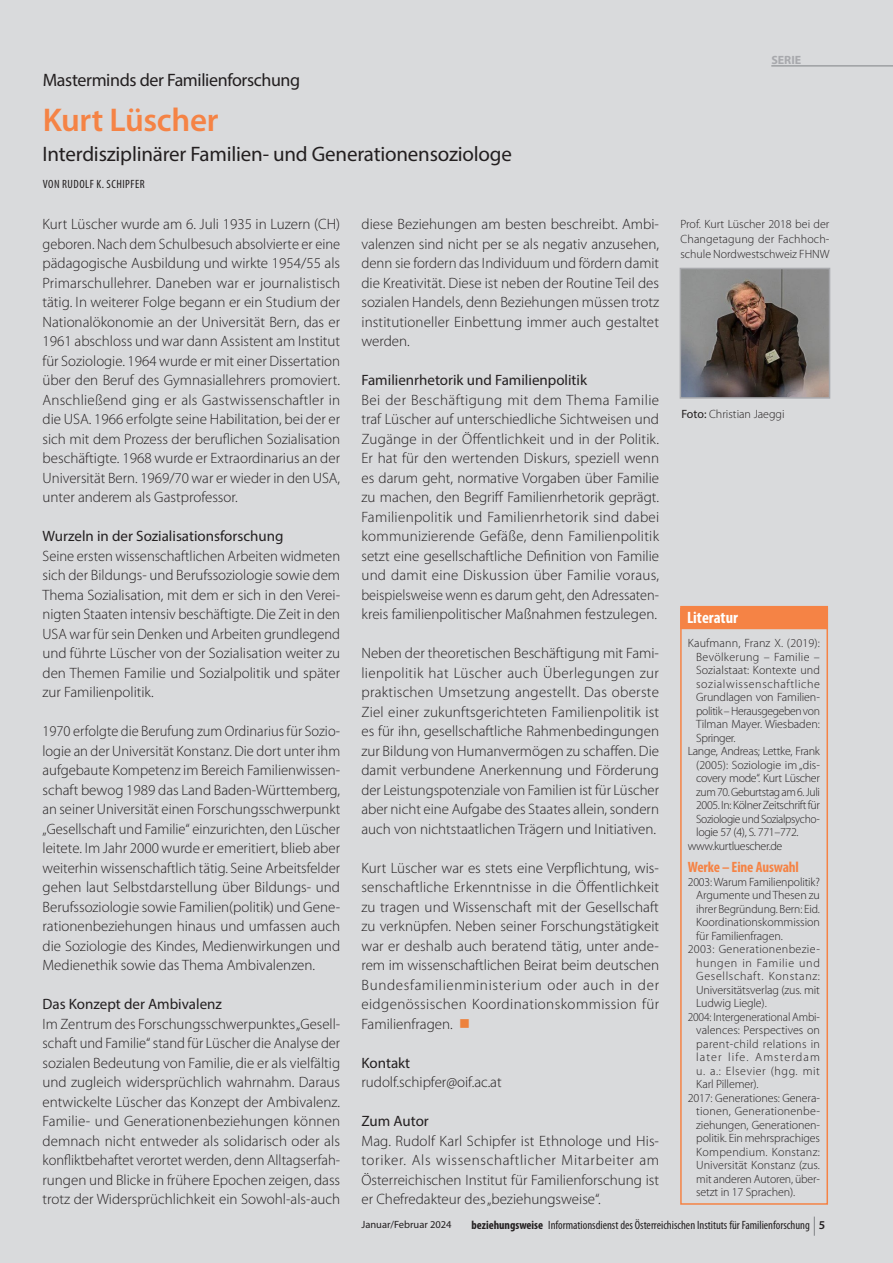
<style>
.page{position:relative;width:893px;height:1263px;background:#d9dadc}
.page>*{position:absolute;margin:0;border:0;box-sizing:border-box;transform-origin:0 0}
.Überschrift_orange{font:600 33px "Myriad Pro";letter-spacing:-.01em;color:#f58345}
.Überschrift_orange-2{font:21px "Myriad Pro";letter-spacing:-.01em;color:#231f20}
.Überschrift_orange-3{font:18px "Myriad Pro";letter-spacing:-.02em;color:#231f20}
.t1{font:700 condensed 16.5px "Myriad Pro";color:#fff}
.Infotext{font:300 15px/19.5px "Myriad Pro";color:#231f20;text-align:justify}
.Infotext-2{font:300 15px/19.5px "Myriad Pro";color:#231f20;text-align:justify;scale:.96 1}
.Infotext-3{font:15px "Myriad Pro";color:#231f20}
.Literatur{font:700 condensed 15px "Myriad Pro";letter-spacing:-.01em;color:#f58345}
.Literatur-2{font:300 12px/13.5px "Myriad Pro";letter-spacing:-.01em;color:#231f20;text-align:justify}
.Literatur-3{font:300 12px/13.5px "Myriad Pro";letter-spacing:-.01em;color:#231f20;text-align:justify;scale:.95 1}
.Infotext-4{font:300 12px/15px "Myriad Pro";color:#231f20;text-align:justify}
.Überschrift_orange-4{font:condensed 12px "Myriad Pro";color:#231f20}
.Überschrift_orange-5{font:condensed 12px "Myriad Pro";letter-spacing:.04em;color:#231f20}
.Literatur-4{font:300 12px "Myriad Pro";letter-spacing:-.03em;color:#231f20}
.t2{font:700 12px "Myriad Pro";color:#a8a9ad}
.t3{font:10.5px "Myriad Pro";color:#231f20}
.s1{color:#ed813c}
.s2{font-weight:400}
.s3{font-weight:700}
.s4{font-weight:600;font-stretch:normal}
</style>
<div class="page">
<img style="left:683px;top:271px;width:144px;height:125px">
<div style="left:680px;top:268px;width:150px;height:131px;border:2px solid #a8a9ad"></div>
<div style="left:680px;top:608px;width:148px;height:597px;border:2px solid #f58345"></div>
<div style="left:680px;top:606px;width:148px;height:23px;background:#f58345"></div>
<hr style="left:771px;top:66px;width:122px;height:1px;background:#808285">
<svg style="left:814px;top:1216px;width:1px;height:20px"></svg>
<p class="Überschrift_orange-3" style="left:43px;top:69px;width:259px">Masterminds der Familienforschung</p>
<p class="Überschrift_orange" style="left:43px;top:99px;width:177px">Kurt Lüscher</p>
<p class="Überschrift_orange-2" style="left:43px;top:141px;width:471px">Interdisziplinärer Familien- und Generationensoziologe</p>
<p class="Überschrift_orange-5" style="left:43px;top:177px;width:104px">VON RUDOLF K. SCHIPFER</p>
<p class="Infotext" style="left:43px;top:215px;width:299px">Kurt Lüscher wurde am 6. Juli 1935 in Luzern (CH) geboren. Nach dem Schulbesuch absolvierte er eine pädagogische Ausbildung und wirkte 1954/55 als Primarschullehrer. Daneben war er journalistisch tätig. In weiterer Folge begann er ein Studium der Nationalökonomie an der Universität Bern, das er 1961 abschloss und war dann Assistent am Institut für Soziologie. 1964 wurde er mit einer Dissertation über den Beruf des Gymnasiallehrers promoviert.<br>Anschließend ging er als Gastwissenschaftler in die USA. 1966 erfolgte seine Habilitation, bei der er sich mit dem Prozess der beruflichen Sozialisation beschäftigte. 1968 wurde er Extraordinarius an der Universität Bern. 1969/70 war er wieder in den USA, unter anderem als Gastprofessor.</p>
<p class="Infotext-3" style="left:43px;top:527px;width:242px">Wurzeln in der Sozialisationsforschung</p>
<p class="Infotext" style="left:43px;top:546px;width:299px">Seine ersten wissenschaftlichen Arbeiten widmeten sich der Bildungs- und Berufssoziologie sowie dem Thema Sozialisation, mit dem er sich in den Verei&shy;nigten Staaten intensiv beschäftigte. Die Zeit in den USA war für sein Denken und Arbeiten grundlegend und führte Lüscher von der Sozialisation weiter zu den Themen Familie und Sozialpolitik und später zur Familienpolitik.</p>
<p class="Infotext-2" style="left:43px;top:722px;width:312px">1970 erfolgte die Berufung zum Ordinarius für Sozio&shy;logie an der Universität Konstanz. Die dort unter ihm aufgebaute Kompetenz im Bereich Familienwissen&shy;schaft bewog 1989 das Land Baden-Württemberg, an seiner Universität einen Forschungsschwerpunkt „Gesellschaft und Familie“ einzurichten, den Lüscher leitete. Im Jahr 2000 wurde er emeritiert, blieb aber weiterhin wissenschaftlich tätig. Seine Arbeitsfelder gehen laut Selbstdarstellung über Bildungs- und Berufssoziologie sowie Familien(politik) und Gene&shy;rationenbeziehungen hinaus und umfassen auch die Soziologie des Kindes, Medienwirkungen und Medienethik sowie das Thema Ambivalenzen.</p>
<p class="Infotext-3" style="left:43px;top:995px;width:181px">Das Konzept der Ambivalenz</p>
<p class="Infotext" style="left:43px;top:1014px;width:299px">Im Zentrum des Forschungsschwerpunktes „Gesell&shy;schaft und Familie“ stand für Lüscher die Analyse der sozialen Bedeutung von Familie, die er als vielfältig und zugleich widersprüchlich wahrnahm. Daraus entwickelte Lüscher das Konzept der Ambivalenz.<br>Familie- und Generationenbeziehungen können demnach nicht entweder als solidarisch oder als konfliktbehaftet verortet werden, denn Alltagserfah&shy;rungen und Blicke in frühere Epochen zeigen, dass trotz der Widersprüchlichkeit ein Sowohl-als-auch</p>
<p class="Infotext" style="left:361px;top:215px;width:299px">diese Beziehungen am besten beschreibt. Ambi&shy;valenzen sind nicht per se als negativ anzusehen, denn sie fordern das Individuum und fördern damit die Kreativität. Diese ist neben der Routine Teil des sozialen Handels, denn Beziehungen müssen trotz institutioneller Einbettung immer auch gestaltet werden.</p>
<p class="Infotext-3" style="left:361px;top:371px;width:227px">Familienrhetorik und Familienpolitik</p>
<p class="Infotext" style="left:361px;top:390px;width:299px">Bei der Beschäftigung mit dem Thema Familie traf Lüscher auf unterschiedliche Sichtweisen und Zugänge in der Öffentlichkeit und in der Politik.<br>Er hat für den wertenden Diskurs, speziell wenn es darum geht, normative Vorgaben über Familie zu machen, den Begriff Familienrhetorik geprägt.<br>Familienpolitik und Familienrhetorik sind dabei kommunizierende Gefäße, denn Familienpolitik setzt eine gesellschaftliche Definition von Familie und damit eine Diskussion über Familie voraus, beispielsweise wenn es darum geht, den Adressaten&shy;kreis familienpolitischer Maßnahmen festzulegen.</p>
<p class="Infotext" style="left:361px;top:644px;width:299px">Neben der theoretischen Beschäftigung mit Fami&shy;lienpolitik hat Lüscher auch Überlegungen zur praktischen Umsetzung angestellt. Das oberste Ziel einer zukunftsgerichteten Familienpolitik ist es für ihn, gesellschaftliche Rahmenbedingungen zur Bildung von Humanvermögen zu schaffen. Die damit verbundene Anerkennung und Förderung der Leistungspotenziale von Familien ist für Lüscher aber nicht eine Aufgabe des Staates allein, sondern auch von nichtstaatlichen Trägern und Initiativen.</p>
<p class="Infotext" style="left:361px;top:858px;width:299px">Kurt Lüscher war es stets eine Verpflichtung, wis&shy;senschaftliche Erkenntnisse in die Öffentlichkeit zu tragen und Wissenschaft mit der Gesellschaft zu verknüpfen. Neben seiner Forschungstätigkeit war er deshalb auch beratend tätig, unter ande&shy;rem im wissenschaftlichen Beirat beim deutschen Bundesfamilienministerium oder auch in der eidgenössischen Koordinationskommission für Familienfragen. <span class="s1">■</span></p>
<p class="Infotext-3" style="left:361px;top:1053px;width:50px">Kontakt</p>
<p class="Infotext" style="left:361px;top:1073px;width:142px">rudolf.schipfer@oif.ac.at</p>
<p class="Infotext-3" style="left:361px;top:1112px;width:69px">Zum Autor</p>
<p class="Infotext" style="left:361px;top:1131px;width:299px">Mag. Rudolf Karl Schipfer ist Ethnologe und His&shy;toriker. Als wissenschaftlicher Mitarbeiter am Österreichischen Institut für Familienforschung ist er Chefredakteur des „beziehungsweise“.</p>
<p class="t2" style="left:771px;top:52px;width:31px">SERIE</p>
<p class="Infotext-4" style="left:680px;top:216px;width:151px">Prof. Kurt Lüscher 2018 bei der Changetagung der Fachhoch&shy;schule Nordwestschweiz FHNW</p>
<p class="Infotext-4" style="left:681px;top:406px;width:105px"><span class="s2">Foto:</span> Christian Jaeggi</p>
<p class="t1" style="left:687px;top:608px;width:52px">Literatur</p>
<p class="Literatur-2" style="left:696px;top:637px;width:125px;text-indent:-9px">Kaufmann, Franz X. (2019):<br>Bevölkerung – Familie – Sozialstaat: Kontexte und sozialwissenschaftliche Grundlagen von Familien&shy;politik – Herausgegeben von Tilman Mayer. Wiesbaden:<br>Springer.</p>
<p class="Literatur-2" style="left:696px;top:745px;width:125px;text-indent:-9px">Lange, Andreas; Lettke, Frank (2005): Soziologie im „dis&shy;covery mode“. Kurt Lüscher zum 70. Geburtstag am 6.Juli 2005. In: Kölner Zeitschrift für Soziologie und Sozialpsycho&shy;logie 57 (4), S. 771–772.</p>
<p class="Literatur-4" style="left:688px;top:839px;width:96px">www.kurtluescher.de</p>
<p class="Literatur" style="left:688px;top:858px;width:113px">Werke – Eine Auswahl</p>
<p class="Literatur-2" style="left:696px;top:875px;width:125px;text-indent:-9px">2003: Warum Familienpolitik?<br>Argumente und Thesen zu ihrer Begründung. Bern: Eid.<br>Koordinationskommission für Familienfragen.</p>
<p class="Literatur-2" style="left:696px;top:943px;width:125px;text-indent:-9px">2003: Generationenbezie&shy;hungen in Familie und Gesellschaft. Konstanz:<br>Universitätsverlag (zus. mit Ludwig Liegle).</p>
<p class="Literatur-3" style="left:696px;top:1010px;width:132px;text-indent:-9px">2004: Intergenerational Ambi&shy;valences: Perspectives on parent-child relations in later life. Amsterdam u. a.: Elsevier (hgg. mit Karl Pillemer).</p>
<p class="Literatur-2" style="left:696px;top:1091px;width:125px;text-indent:-9px">2017: Generationes: Genera&shy;tionen, Generationenbe&shy;ziehungen, Generationen&shy;politik. Ein mehrsprachiges Kompendium. Konstanz:<br>Universität Konstanz (zus. mit anderen Autoren, über&shy;setzt in 17 Sprachen).</p>
<p class="t3" style="left:361px;top:1218px;width:92px">Januar/Februar 2024</p>
<p class="Überschrift_orange-4" style="left:471px;top:1217px;width:355px"><span class="s3">beziehungsweise</span> Informationsdienst des Österreichischen Instituts für Familienforschung <span class="s4">5</span></p>
</div>
